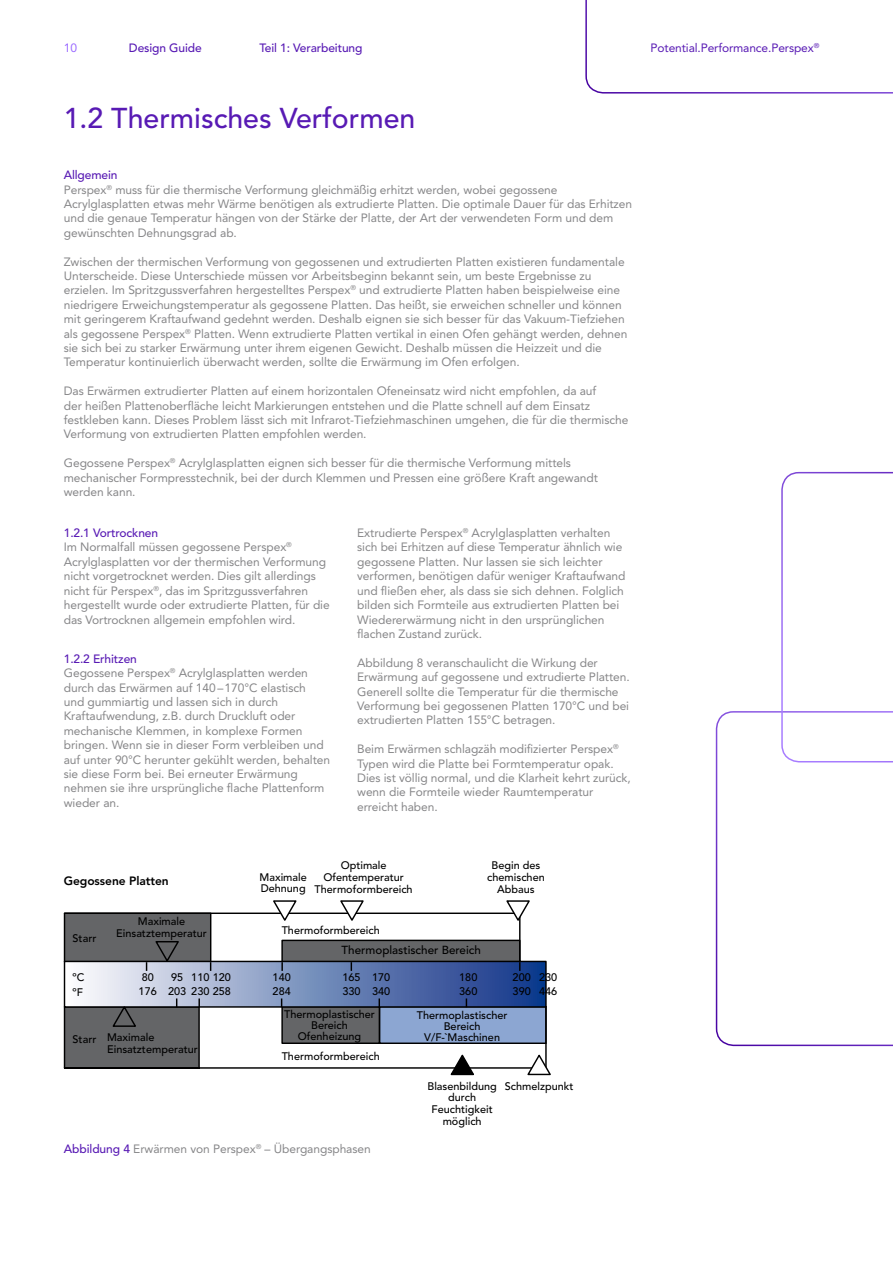
<style>
.page{position:relative;width:893px;height:1263px;background:#fff}
.page>*{position:absolute;margin:0;border:0;box-sizing:border-box;transform-origin:0 0}
.t1{font:500 28.5px "Avenir LT Std";color:#581ab4}
.t2{font:12px/14.4px "Avenir LT Std";letter-spacing:-.005em;color:#868688}
.t3{font:12px "Avenir LT Std";letter-spacing:-.01em;color:#581ab4}
.t4{font:500 12px "Avenir LT Std";letter-spacing:-.01em;color:#581ab4}
.t5{font:800 12px "Avenir LT Std";letter-spacing:-.005em;color:#000}
.t6{font:12px "Avenir LT Std";color:#9968ff}
.t7{font:500 11.55px "Avenir LT Std";color:#000}
.t8{font:500 10.95px/11.6px "Avenir LT Std";color:#000;text-align:center}
.t9{font:7.05px "Avenir LT Std";color:#581ab4}
.s1{font-weight:500;color:#581ab4}
</style>
<div class="page">
<svg style="left:716px;top:711px;width:177px;height:335px"></svg>
<svg style="left:585px;top:0;width:308px;height:94px"></svg>
<svg style="left:781px;top:472px;width:112px;height:290px"></svg>
<svg style="left:64px;top:900px;width:487px;height:176px"></svg>
<p class="t6" style="left:64px;top:40px;width:15px">10</p>
<p class="t3" style="left:651px;top:40px;width:165px">Potential.Performance.Perspex</p>
<p class="t4" style="left:129px;top:41px;width:74px">Design Guide</p>
<p class="t9" style="left:814px;top:41px;width:7px">®</p>
<p class="t4" style="left:259px;top:41px;width:105px">Teil 1: Verarbeitung</p>
<h1 class="t1" style="left:64px;top:102px;width:353px">1.2 Thermisches Verformen</h1>
<p class="t2" style="left:64px;top:168px;width:570px"><span class="s1">Allgemein<br></span>Perspex<sup>®</sup> muss für die thermische Verformung gleichmäßig erhitzt werden, wobei gegossene Acrylglasplatten etwas mehr Wärme benötigen als extrudierte Platten. Die optimale Dauer für das Erhitzen und die genaue Temperatur hängen von der Stärke der Platte, der Art der verwendeten Form und dem gewünschten Dehnungsgrad ab.</p>
<p class="t2" style="left:64px;top:254px;width:565px">Zwischen der thermischen Verformung von gegossenen und extrudierten Platten existieren fundamentale Unterscheide. Diese Unterschiede müssen vor Arbeitsbeginn bekannt sein, um beste Ergebnisse zu erzielen. Im Spritzgussverfahren hergestelltes Perspex<sup>®</sup> und extrudierte Platten haben beispielweise eine niedrigere Erweichungstemperatur als gegossene Platten. Das heißt, sie erweichen schneller und können mit geringerem Kraftaufwand gedehnt werden. Deshalb eignen sie sich besser für das Vakuum-Tiefziehen als gegossene Perspex<sup>®</sup> Platten. Wenn extrudierte Platten vertikal in einen Ofen gehängt werden, dehnen sie sich bei zu starker Erwärmung unter ihrem eigenen Gewicht. Deshalb müssen die Heizzeit und die Temperatur kontinuierlich überwacht werden, sollte die Erwärmung im Ofen erfolgen.</p>
<p class="t2" style="left:64px;top:384px;width:566px">Das Erwärmen extrudierter Platten auf einem horizontalen Ofeneinsatz wird nicht empfohlen, da auf<br>der heißen Plattenoberfläche leicht Markierungen entstehen und die Platte schnell auf dem Einsatz festkleben kann. Dieses Problem lässt sich mit Infrarot-Tiefziehmaschinen umgehen, die für die thermische Verformung von extrudierten Platten empfohlen werden.</p>
<p class="t2" style="left:64px;top:456px;width:536px">Gegossene Perspex<sup>®</sup> Acrylglasplatten eignen sich besser für die thermische Verformung mittels mechanischer Formpresstechnik, bei der durch Klemmen und Pressen eine größere Kraft angewandt werden kann.</p>
<p class="t2" style="left:64px;top:526px;width:268px"><span class="s1">1.2.1 Vortrocknen<br></span>Im Normalfall müssen gegossene Perspex<sup>® </sup>Acrylglasplatten vor der thermischen Verformung nicht vorgetrocknet werden. Dies gilt allerdings nicht für Perspex<sup>®</sup>, das im Spritzgussverfahren hergestellt wurde oder extrudierte Platten, für die das Vortrocknen allgemein empfohlen wird.</p>
<p class="t2" style="left:64px;top:651px;width:268px"><span class="s1">1.2.2 Erhitzen<br></span>Gegossene Perspex<sup>®</sup> Acrylglasplatten werden durch das Erwärmen auf 140 –170°C elastisch<br>und gummiartig und lassen sich in durch Kraftaufwendung, z.B. durch Druckluft oder mechanische Klemmen, in komplexe Formen bringen. Wenn sie in dieser Form verbleiben und auf unter 90°C herunter gekühlt werden, behalten sie diese Form bei. Bei erneuter Erwärmung nehmen sie ihre ursprüngliche flache Plattenform wieder an.</p>
<p class="t2" style="left:357px;top:526px;width:270px">Extrudierte Perspex<sup>®</sup> Acrylglasplatten verhalten sich bei Erhitzen auf diese Temperatur ähnlich wie gegossene Platten. Nur lassen sie sich leichter verformen, benötigen dafür weniger Kraftaufwand und fließen eher, als dass sie sich dehnen. Folglich bilden sich Formteile aus extrudierten Platten bei Wiedererwärmung nicht in den ursprünglichen flachen Zustand zurück.</p>
<p class="t2" style="left:357px;top:655px;width:274px">Abbildung 8 veranschaulicht die Wirkung der Erwärmung auf gegossene und extrudierte Platten.<br>Generell sollte die Temperatur für die thermische Verformung bei gegossenen Platten 170°C und bei extrudierten Platten 155°C betragen.</p>
<p class="t2" style="left:357px;top:742px;width:275px">Beim Erwärmen schlagzäh modifizierter Perspex<sup>® </sup>Typen wird die Platte bei Formtemperatur opak.<br>Dies ist völlig normal, und die Klarheit kehrt zurück, wenn die Formteile wieder Raumtemperatur erreicht haben.</p>
<p class="t5" style="left:64px;top:874px;width:107px">Gegossene Platten</p>
<p class="t8" style="left:73px;top:933px;width:25px">Starr</p>
<p class="t8" style="left:116px;top:916px;width:92px">Maximale<br>Einsatztemperatur</p>
<p class="t8" style="left:259px;top:871px;width:49px;text-align:left">Maximale<br>Dehnung</p>
<p class="t8" style="left:315px;top:860px;width:100px">Optimale<br>Ofentemperatur<br>Thermoformbereich</p>
<p class="t8" style="left:282px;top:924px;width:100px">Thermoformbereich</p>
<p class="t8" style="left:487px;top:860px;width:59px">Begin des chemischen<br>Abbaus</p>
<p class="t7" style="left:342px;top:944px;width:141px">Thermoplastischer Bereich</p>
<p class="t8" style="left:73px;top:971px;width:13px">ºC</p>
<p class="t8" style="left:142px;top:971px;width:14px">80</p>
<p class="t8" style="left:171px;top:971px;width:61px">95 110 120</p>
<p class="t8" style="left:273px;top:971px;width:20px">140</p>
<p class="t8" style="left:342px;top:971px;width:49px">165 170</p>
<p class="t8" style="left:459px;top:971px;width:20px">180</p>
<p class="t8" style="left:513px;top:971px;width:46px">200 230</p>
<p class="t8" style="left:73px;top:987px;width:12px">ºF</p>
<p class="t8" style="left:139px;top:986px;width:94px">176 203 230 258</p>
<p class="t8" style="left:273px;top:986px;width:20px">284</p>
<p class="t8" style="left:342px;top:986px;width:49px">330 340</p>
<p class="t8" style="left:459px;top:986px;width:20px">360</p>
<p class="t8" style="left:513px;top:986px;width:46px">390 446</p>
<p class="t8" style="left:284px;top:1009px;width:92px;line-height:10.9px">Thermoplastischer<br>Bereich<br>Ofenheizung</p>
<p class="t8" style="left:417px;top:1010px;width:92px;line-height:10.9px">Thermoplastischer<br>Bereich<br>V/F-`Maschinen</p>
<p class="t8" style="left:107px;top:1032px;width:92px;text-align:left">Maximale<br>Einsatztemperatur</p>
<p class="t8" style="left:73px;top:1033px;width:25px">Starr</p>
<p class="t8" style="left:282px;top:1050px;width:100px">Thermoformbereich</p>
<p class="t2" style="left:64px;top:1142px;width:308px"><span class="s1">Abbildung 4</span> Erwärmen von Perspex<sup>®</sup> – Übergangsphasen</p>
<p class="t8" style="left:427px;top:1080px;width:71px">Blasenbildung durch<br>Feuchtigkeit möglich</p>
<p class="t8" style="left:505px;top:1080px;width:70px">Schmelzpunkt</p>
</div>
